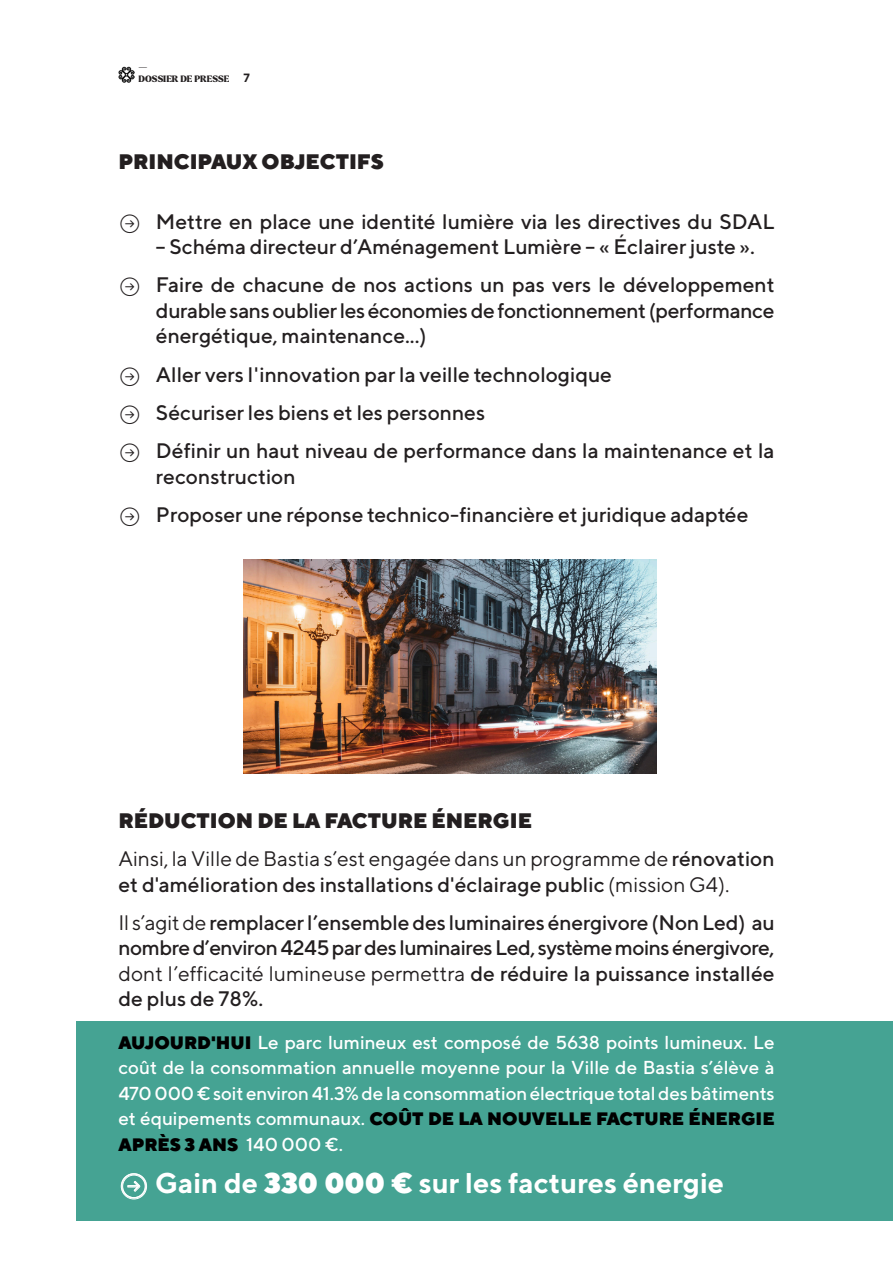
<style>
.page{position:relative;width:893px;height:1263px;background:#fff}
.page>*{position:absolute;margin:0;border:0;box-sizing:border-box;transform-origin:0 0}
.TXT_courant_justifié{font:700 28.5px "TT Norms";color:#fff}
.TXT_courant_justifié-2{font:500 21px/25.5px "TT Norms";color:#231f20;text-align:justify}
.TXT_courant_justifié-3{font:21px/25.5px "TT Norms";color:#231f20}
.TXT_courant_justifié-4{font:900 21px "TT Norms";color:#231f20}
.TXT_Puces{font:900 21px "TT Norms";color:#231f20}
.TXT_courant_justifié-5{font:500 18.75px/25.5px "TT Norms";letter-spacing:-.01em;color:#fff;text-align:justify}
.TXT_courant_justifié-6{font:900 18px/25.5px "TT Norms";color:#000}
.t1{font:900 9px/12px "Larken";color:#231f20}
.s1{font-family:"TT Norms";font-weight:700;font-size:12px}
.s2{font-weight:500}
.s3{font-weight:400}
.s4{font-weight:900;font-size:18px;color:#000}
.s5{font-weight:500;font-size:18.75px;color:#fff}
.s6{font-weight:900}
</style>
<div class="page">
<img style="left:244px;top:559px;width:413px;height:215px">
<div style="left:77px;top:1020px;width:816px;height:200px;background:#45a393"></div>
<img style="left:119px;top:66px;width:15px;height:16px">
<p class="t1" style="left:139px;top:61px;width:113px">—<br>DOSSIER DE PRESSE <span class="s1">7</span></p>
<p class="TXT_Puces" style="left:118px;top:148px;width:267px">PRINCIPAUX OBJECTIFS</p>
<p class="TXT_courant_justifié-2" style="left:156px;top:208px;width:620px">Mettre en place une identité lumière via les directives du SDAL</p>
<p class="TXT_courant_justifié-2" style="left:156px;top:233px;width:600px">– Schéma directeur d’Aménagement Lumière – « Éclairer juste ».</p>
<p class="TXT_courant_justifié-2" style="left:156px;top:272px;width:620px">Faire de chacune de nos actions un pas vers le développement durable sans oublier les économies de fonctionnement (performance énergétique, maintenance...)</p>
<p class="TXT_courant_justifié-2" style="left:156px;top:361px;width:458px">Aller vers l'innovation par la veille technologique</p>
<p class="TXT_courant_justifié-2" style="left:156px;top:399px;width:331px">Sécuriser les biens et les personnes</p>
<p class="TXT_courant_justifié-2" style="left:156px;top:437px;width:620px">Définir un haut niveau de performance dans la maintenance et la reconstruction</p>
<p class="TXT_courant_justifié-2" style="left:156px;top:501px;width:594px">Proposer une réponse technico-financière et juridique adaptée</p>
<p class="TXT_courant_justifié-4" style="left:118px;top:807px;width:415px">RÉDUCTION DE LA FACTURE ÉNERGIE</p>
<p class="TXT_courant_justifié-3" style="left:118px;top:845px;width:658px">Ainsi, la Ville de Bastia s’est engagée dans un programme de <span class="s2">rénovation et d'amélioration des installations d'éclairage public</span> (mission G4).</p>
<p class="TXT_courant_justifié-2" style="left:118px;top:909px;width:658px"><span class="s3">Il s’agit de</span> remplacer l’ensemble des luminaires énergivore (Non Led) au nombre d’environ 4245 par des luminaires Led, système moins énergivore, <span class="s3">dont l’efficacité lumineuse permettra</span> de réduire la puissance installée de plus de 78%.</p>
<p class="TXT_courant_justifié-5" style="left:118px;top:1029px;width:658px"><span class="s4">AUJOURD'HUI</span> Le parc lumineux est composé de 5638 points lumineux. Le coût de la consommation annuelle moyenne pour la Ville de Bastia s’élève à 470 000 € soit environ 41.3% de la consommation électrique total des bâtiments</p>
<p class="TXT_courant_justifié-6" style="left:118px;top:1106px;width:658px"><span class="s5">et équipements communaux.</span> COÛT DE LA NOUVELLE FACTURE ÉNERGIE<br>APRÈS 3 ANS <span class="s5">140 000 €.</span></p>
<p class="TXT_courant_justifié" style="left:155px;top:1165px;width:570px">Gain de <span class="s6">330 000 €</span> sur les factures énergie</p>
</div>
